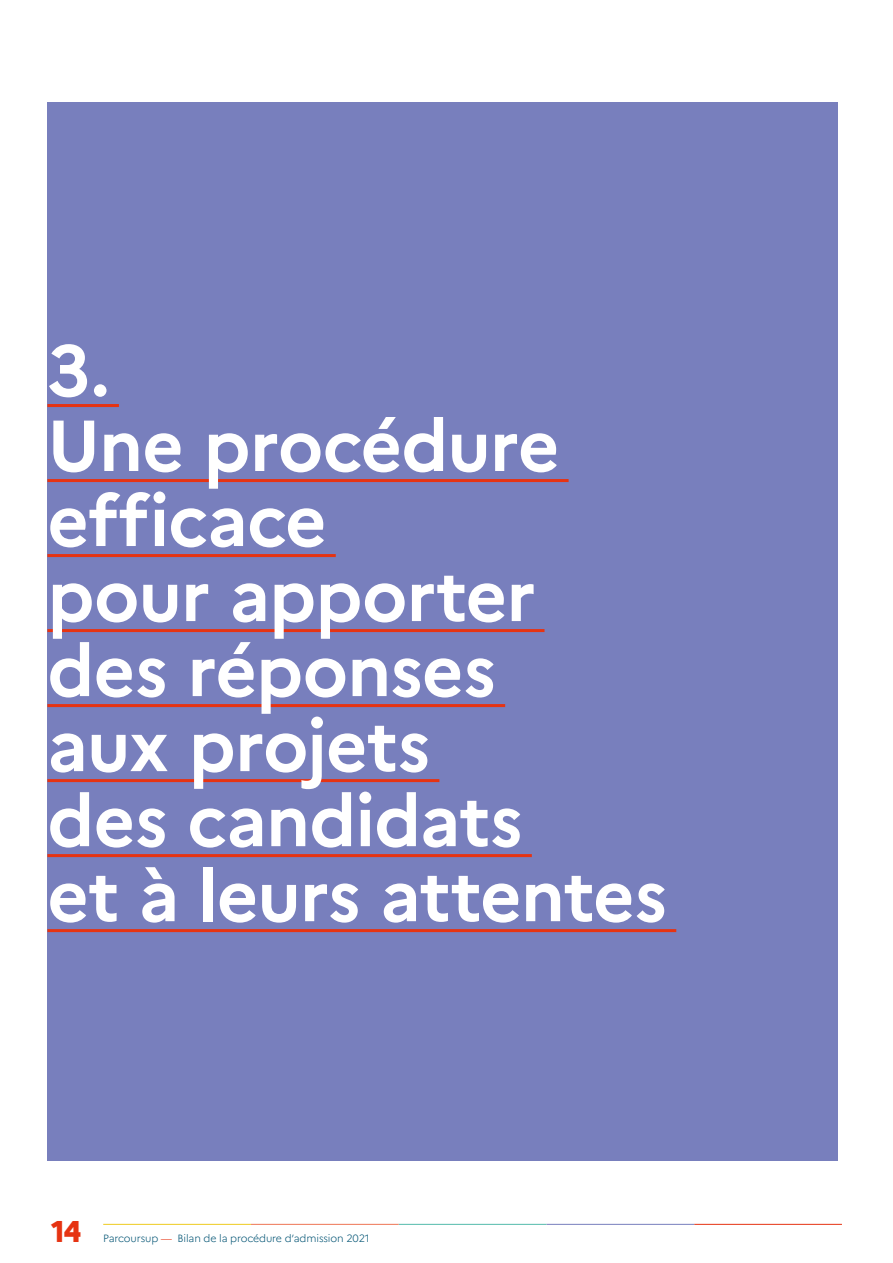
<style>
.page{position:relative;width:893px;height:1263px;background:#fff}
.page>*{position:absolute;margin:0;border:0;box-sizing:border-box;transform-origin:0 0}
.t1{font:700 72px/75px "Marianne";letter-spacing:-.015em;color:#fff}
.t2{font:800 30px "Marianne";color:#e63312}
.t3{font:300 10.5px "Marianne";letter-spacing:-.01em;color:#005373}
.s1{color:#e63312}
</style>
<div class="page">
<hr style="left:694px;top:1224px;width:148px;height:1px;background:#e63312">
<hr style="left:546px;top:1224px;width:148px;height:1px;background:#787fbd">
<hr style="left:399px;top:1224px;width:147px;height:1px;background:#54bbab">
<hr style="left:251px;top:1224px;width:148px;height:1px;background:#ee7555">
<hr style="left:103px;top:1224px;width:148px;height:1px;background:#eecb1e">
<div style="left:47px;top:102px;width:791px;height:1059px;background:#787fbd"></div>
<hr style="left:47px;top:404px;width:72px;height:3px;background:#e63312">
<hr style="left:47px;top:479px;width:522px;height:3px;background:#e63312">
<hr style="left:47px;top:554px;width:289px;height:3px;background:#e63312">
<hr style="left:47px;top:629px;width:497px;height:3px;background:#e63312">
<hr style="left:47px;top:704px;width:458px;height:3px;background:#e63312">
<hr style="left:47px;top:779px;width:392px;height:3px;background:#e63312">
<hr style="left:47px;top:854px;width:485px;height:3px;background:#e63312">
<hr style="left:47px;top:929px;width:629px;height:3px;background:#e63312">
<p class="t1" style="left:47px;top:333px;width:621px">3.<br>Une procédure efficace<br>pour apporter des réponses<br>aux projets<br>des candidats<br>et à leurs attentes</p>
<p class="t2" style="left:51px;top:1213px;width:32px">14</p>
<p class="t3" style="left:103px;top:1231px;width:268px">Parcoursup <span class="s1">—</span> Bilan de la procédure d’admission 2021</p>
</div>
